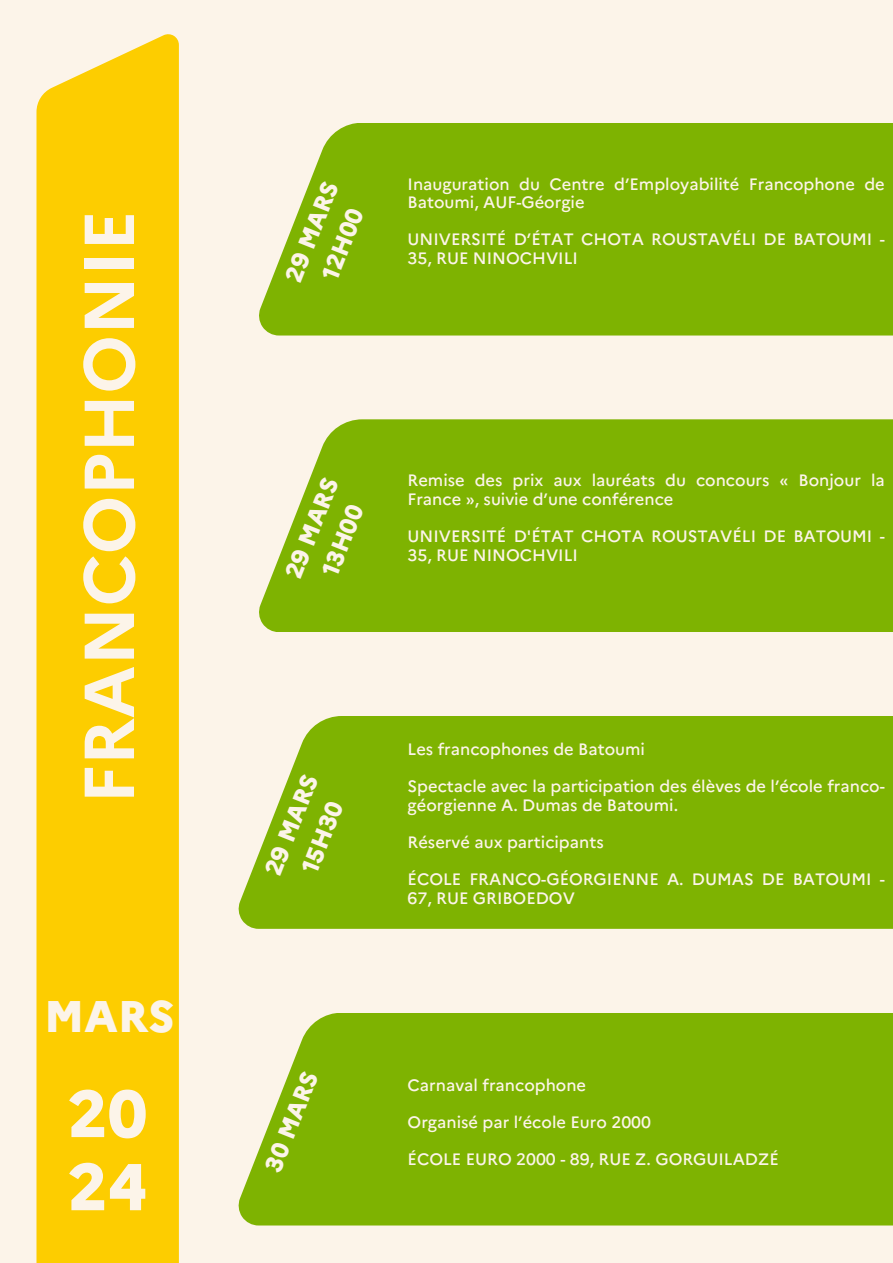
<style>
.page{position:relative;width:893px;height:1263px;background:#fcf4e9}
.page>*{position:absolute;margin:0;border:0;box-sizing:border-box;transform-origin:0 0}
.t1{font:700 70.5px "Marianne";color:#fcf4e9}
.t2{font:800 66px/73.1px "Marianne";color:#fcf4e9}
.t3{font:800 44.25px "Marianne";color:#fcf4e9}
.t4{font:800 24px/33.2px "Marianne";color:#fcf4e9;text-align:center}
.t5{font:500 16.5px/18.6px "Marianne";color:#fcf4e9}
</style>
<div class="page">
<div style="left:36px;top:34px;width:143px;height:1229px;background:#fdcd00"></div>
<div style="left:259px;top:123px;width:634px;height:212px;background:#7eb301"></div>
<div style="left:259px;top:419px;width:634px;height:213px;background:#7eb301"></div>
<div style="left:238px;top:716px;width:655px;height:213px;background:#7eb301"></div>
<div style="left:238px;top:1013px;width:655px;height:212px;background:#7eb301"></div>
<h5 class="t1" style="left:54px;top:804px;width:595px;rotate:-90deg">FRANCOPHONIE</h5>
<h6 class="t3" style="left:44px;top:981px;width:132px">MARS</h6>
<p class="t2" style="left:68px;top:1071px;width:81px">20<br>24</p>
<h2 class="t4" style="left:275px;top:273px;width:107px;rotate:-68deg">29 MARS<br>12H00</h2>
<h1 class="t5" style="left:407px;top:173px;width:479px">Inauguration du Centre d’Employabilité Francophone de<br>Batoumi, AUF-Géorgie</h1>
<h3 class="t5" style="left:407px;top:229px;width:479px">UNIVERSITÉ D’ÉTAT CHOTA ROUSTAVÉLI DE BATOUMI -<br>35, RUE NINOCHVILI</h3>
<h5 class="t4" style="left:275px;top:570px;width:107px;rotate:-68deg">29 MARS<br>13H00</h5>
<p class="t5" style="left:407px;top:470px;width:479px">Remise des prix aux lauréats du concours « Bonjour la<br>France », suivie d’une conférence</p>
<h6 class="t5" style="left:407px;top:525px;width:479px">UNIVERSITÉ D'ÉTAT CHOTA ROUSTAVÉLI DE BATOUMI -<br>35, RUE NINOCHVILI</h6>
<h5 class="t4" style="left:254px;top:867px;width:107px;rotate:-68deg">29 MARS<br>15H30</h5>
<p class="t5" style="left:407px;top:739px;width:239px">Les francophones de Batoumi</p>
<p class="t5" style="left:407px;top:776px;width:479px">Spectacle avec la participation des élèves de l’école franco&shy;géorgienne A. Dumas de Batoumi.</p>
<p class="t5" style="left:407px;top:831px;width:198px">Réservé aux participants</p>
<p class="t5" style="left:407px;top:869px;width:479px">ÉCOLE FRANCO-GÉORGIENNE A. DUMAS DE BATOUMI -<br>67, RUE GRIBOEDOV</p>
<h6 class="t4" style="left:254px;top:1163px;width:107px;rotate:-68deg">30 MARS</h6>
<h4 class="t5" style="left:407px;top:1074px;width:180px">Carnaval francophone</h4>
<p class="t5" style="left:407px;top:1111px;width:245px">Organisé par l’école Euro 2000</p>
<p class="t5" style="left:407px;top:1148px;width:373px">ÉCOLE EURO 2000 - 89, RUE Z. GORGUILADZÉ</p>
</div>
